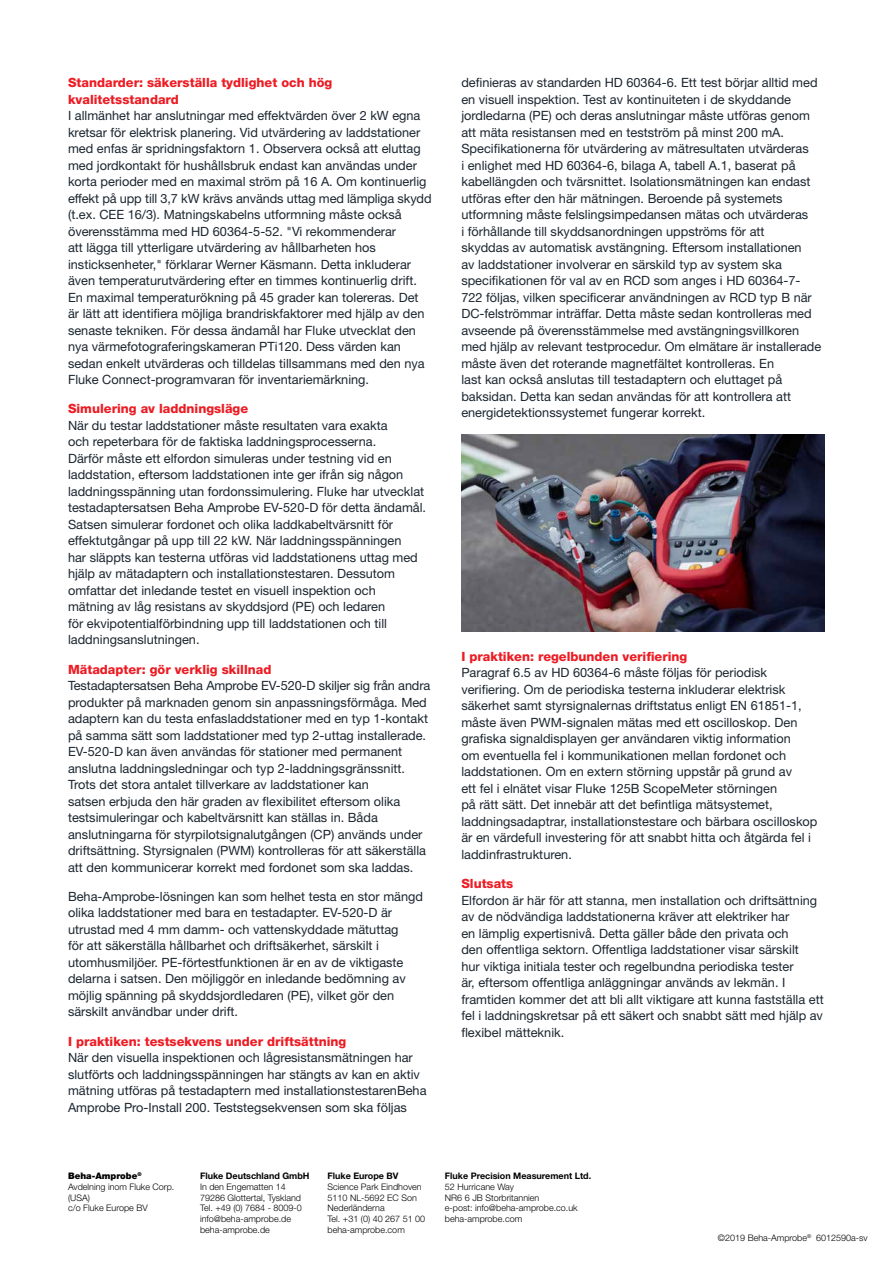
<style>
.page{position:relative;width:893px;height:1263px;background:#fff}
.page>*{position:absolute;margin:0;border:0;box-sizing:border-box;transform-origin:0 0}
.t1{font:12.75px/16.5px "Helvetica Neue LT Pro";color:#1b2630}
.t2{font:800 12.75px/16.5px "Helvetica Neue LT Pro";color:#ed1c24}
.t3{font:300 9px/10.8px "Helvetica Neue LT Pro";color:#000}
.t4{font:700 9px "Helvetica Neue LT Pro";color:#000}
.s1{font-weight:900}
</style>
<div class="page">
<img style="left:461px;top:435px;width:364px;height:197px">
<p class="t2" style="left:68px;top:74px;width:266px">Standarder: säkerställa tydlighet och hög kvalitetsstandard</p>
<p class="t1" style="left:68px;top:107px;width:365px">I allmänhet har anslutningar med effektvärden över 2 kW egna kretsar för elektrisk planering. Vid utvärdering av laddstationer med enfas är spridningsfaktorn 1. Observera också att eluttag med jordkontakt för hushållsbruk endast kan användas under korta perioder med en maximal ström på 16 A. Om kontinuerlig effekt på upp till 3,7 kW krävs används uttag med lämpliga skydd (t.ex. CEE 16/3). Matningskabelns utformning måste också överensstämma med HD 60364-5-52. "Vi rekommenderar<br>att lägga till ytterligare utvärdering av hållbarheten hos insticksenheter," förklarar Werner Käsmann. Detta inkluderar även temperaturutvärdering efter en timmes kontinuerlig drift.<br>En maximal temperaturökning på 45 grader kan tolereras. Det är lätt att identifiera möjliga brandriskfaktorer med hjälp av den senaste tekniken. För dessa ändamål har Fluke utvecklat den nya värmefotograferingskameran PTi120. Dess värden kan sedan enkelt utvärderas och tilldelas tillsammans med den nya Fluke Connect-programvaran för inventariemärkning.</p>
<p class="t2" style="left:68px;top:401px;width:182px">Simulering av laddningsläge</p>
<p class="t1" style="left:68px;top:417px;width:360px">När du testar laddstationer måste resultaten vara exakta<br>och repeterbara för de faktiska laddningsprocesserna.<br>Därför måste ett elfordon simuleras under testning vid en laddstation, eftersom laddstationen inte ger ifrån sig någon laddningsspänning utan fordonssimulering. Fluke har utvecklat testadaptersatsen Beha Amprobe EV-520-D för detta ändamål.<br>Satsen simulerar fordonet och olika laddkabeltvärsnitt för effektutgångar på upp till 22 kW. När laddningsspänningen<br>har släppts kan testerna utföras vid laddstationens uttag med hjälp av mätadaptern och installationstestaren. Dessutom omfattar det inledande testet en visuell inspektion och<br>mätning av låg resistans av skyddsjord (PE) och ledaren<br>för ekvipotentialförbindning upp till laddstationen och till laddningsanslutningen.</p>
<p class="t2" style="left:68px;top:661px;width:205px">Mätadapter: gör verklig skillnad</p>
<p class="t1" style="left:68px;top:677px;width:364px">Testadaptersatsen Beha Amprobe EV-520-D skiljer sig från andra produkter på marknaden genom sin anpassningsförmåga. Med adaptern kan du testa enfasladdstationer med en typ 1-kontakt på samma sätt som laddstationer med typ 2-uttag installerade.<br>EV-520-D kan även användas för stationer med permanent anslutna laddningsledningar och typ 2-laddningsgränssnitt.<br>Trots det stora antalet tillverkare av laddstationer kan<br>satsen erbjuda den här graden av flexibilitet eftersom olika testsimuleringar och kabeltvärsnitt kan ställas in. Båda anslutningarna för styrpilotsignalutgången (CP) används under driftsättning. Styrsignalen (PWM) kontrolleras för att säkerställa att den kommunicerar korrekt med fordonet som ska laddas.</p>
<p class="t1" style="left:68px;top:888px;width:356px">Beha-Amprobe-lösningen kan som helhet testa en stor mängd olika laddstationer med bara en testadapter. EV-520-D är utrustad med 4 mm damm- och vattenskyddade mätuttag<br>för att säkerställa hållbarhet och driftsäkerhet, särskilt i utomhusmiljöer. PE-förtestfunktionen är en av de viktigaste delarna i satsen. Den möjliggör en inledande bedömning av möjlig spänning på skyddsjordledaren (PE), vilket gör den särskilt användbar under drift.</p>
<p class="t2" style="left:68px;top:1033px;width:280px">I praktiken: testsekvens under driftsättning</p>
<p class="t1" style="left:68px;top:1049px;width:360px">När den visuella inspektionen och lågresistansmätningen har slutförts och laddningsspänningen har stängts av kan en aktiv mätning utföras på testadaptern med installationstestarenBeha Amprobe Pro-Install 200. Teststegsekvensen som ska följas</p>
<p class="t1" style="left:461px;top:74px;width:361px">definieras av standarden HD 60364-6. Ett test börjar alltid med en visuell inspektion. Test av kontinuiteten i de skyddande jordledarna (PE) och deras anslutningar måste utföras genom att mäta resistansen med en testström på minst 200 mA.<br>Specifikationerna för utvärdering av mätresultaten utvärderas<br>i enlighet med HD 60364-6, bilaga A, tabell A.1, baserat på kabellängden och tvärsnittet. Isolationsmätningen kan endast utföras efter den här mätningen. Beroende på systemets utformning måste felslingsimpedansen mätas och utvärderas<br>i förhållande till skyddsanordningen uppströms för att<br>skyddas av automatisk avstängning. Eftersom installationen<br>av laddstationer involverar en särskild typ av system ska specifikationen för val av en RCD som anges i HD 60364-7- 722 följas, vilken specificerar användningen av RCD typ B när DC-felströmmar inträffar. Detta måste sedan kontrolleras med avseende på överensstämmelse med avstängningsvillkoren med hjälp av relevant testprocedur. Om elmätare är installerade måste även det roterande magnetfältet kontrolleras. En<br>last kan också anslutas till testadaptern och eluttaget på baksidan. Detta kan sedan användas för att kontrollera att energidetektionssystemet fungerar korrekt.</p>
<p class="t2" style="left:461px;top:648px;width:228px">I praktiken: regelbunden verifiering</p>
<p class="t1" style="left:461px;top:664px;width:358px">Paragraf 6.5 av HD 60364-6 måste följas för periodisk verifiering. Om de periodiska testerna inkluderar elektrisk säkerhet samt styrsignalernas driftstatus enligt EN 61851-1, måste även PWM-signalen mätas med ett oscilloskop. Den grafiska signaldisplayen ger användaren viktig information<br>om eventuella fel i kommunikationen mellan fordonet och laddstationen. Om en extern störning uppstår på grund av<br>ett fel i elnätet visar Fluke 125B ScopeMeter störningen<br>på rätt sätt. Det innebär att det befintliga mätsystemet, laddningsadaptrar, installationstestare och bärbara oscilloskop är en värdefull investering för att snabbt hitta och åtgärda fel i laddinfrastrukturen.</p>
<p class="t2" style="left:461px;top:875px;width:53px">Slutsats</p>
<p class="t1" style="left:461px;top:891px;width:364px">Elfordon är här för att stanna, men installation och driftsättning av de nödvändiga laddstationerna kräver att elektriker har<br>en lämplig expertisnivå. Detta gäller både den privata och<br>den offentliga sektorn. Offentliga laddstationer visar särskilt<br>hur viktiga initiala tester och regelbundna periodiska tester<br>är, eftersom offentliga anläggningar används av lekmän. I framtiden kommer det att bli allt viktigare att kunna fastställa ett fel i laddningskretsar på ett säkert och snabbt sätt med hjälp av flexibel mätteknik.</p>
<p class="t3" style="left:68px;top:1170px;width:108px"><span class="s1">Beha-Amprobe</span><sup>®<br></sup>Avdelning inom Fluke Corp. (USA)<br>c/o Fluke Europe BV</p>
<p class="t4" style="left:200px;top:1170px;width:111px">Fluke Deutschland GmbH</p>
<p class="t3" style="left:200px;top:1181px;width:103px">In den Engematten 14<br>79286 Glottertal, Tyskland<br>Tel. +49 (0) 7684 - 8009-0 info@beha-amprobe.de beha-amprobe.de</p>
<p class="t4" style="left:328px;top:1170px;width:73px">Fluke Europe BV</p>
<p class="t3" style="left:328px;top:1181px;width:99px">Science Park Eindhoven<br>5110 NL-5692 EC Son<br>Nederländerna<br>Tel. +31 (0) 40 267 51 00 beha-amprobe.com</p>
<p class="t4" style="left:445px;top:1170px;width:148px">Fluke Precision Measurement Ltd.</p>
<p class="t3" style="left:445px;top:1181px;width:134px">52 Hurricane Way<br>NR6 6 JB Storbritannien<br>e-post: info@beha-amprobe.co.uk beha-amprobe.com</p>
<p class="t3" style="left:718px;top:1232px;width:151px">©2019 Beha-Amprobe<sup>®</sup> 6012590a-sv</p>
</div>
